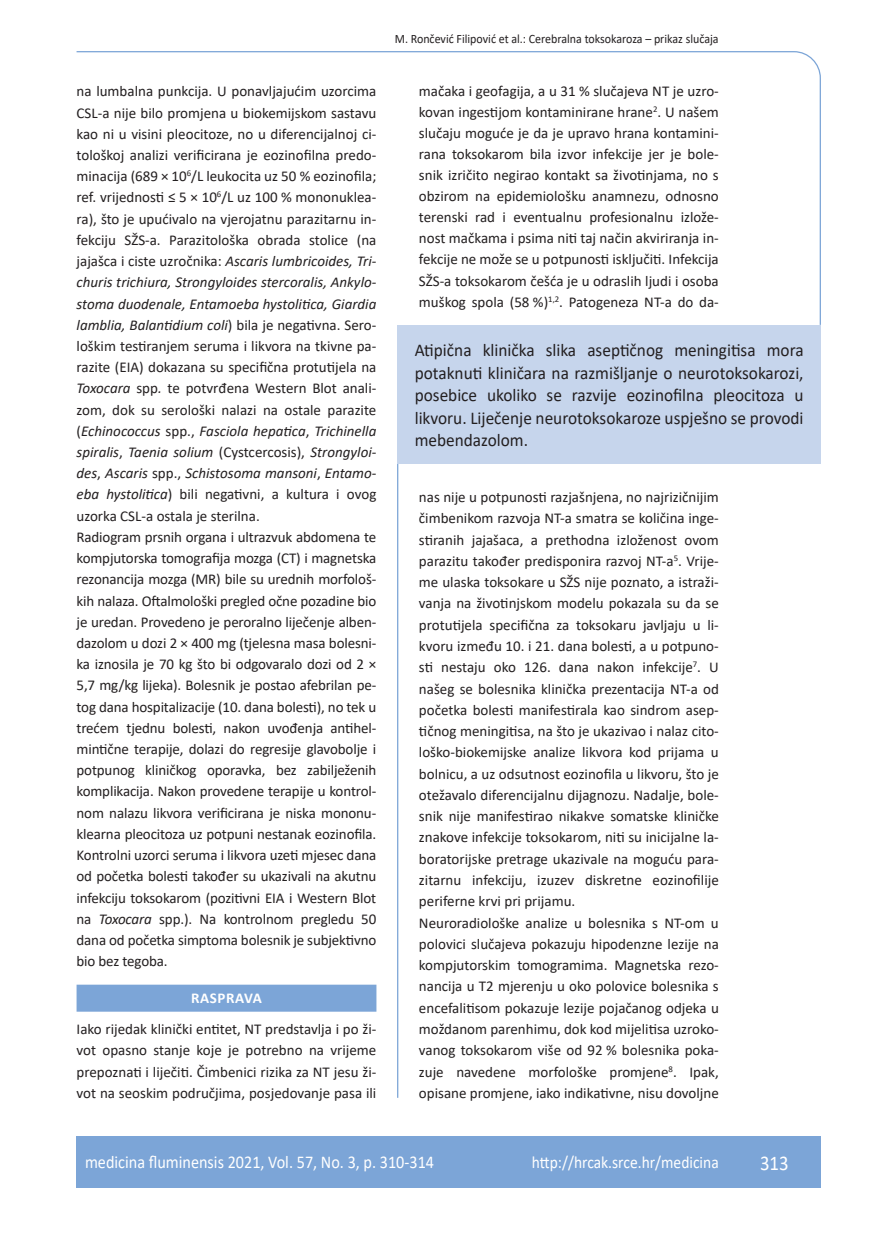
<style>
.page{position:relative;width:872px;height:1234px;background:#fff}
.page>*{position:absolute;margin:0;border:0;box-sizing:border-box;transform-origin:0 0}
.t1{font:21px "Calibri";color:#fff;scale:.9 1}
.anterfile{font:18px/22.5px "Calibri";color:#231f20;text-align:justify;scale:.96 1}
.t2{font:18px "Calibri";color:#fff;scale:.9 1}
.t3{font:17.25px "Calibri";color:#fff;scale:.9 1}
.osnovni_tekst{font:15px/21.1px "Calibri";color:#231f20;text-align:justify}
.naslov_ruler{font:700 15px "Calibri";letter-spacing:.04em;color:#fff}
.glava{font:12.75px "Calibri";color:#231f20;scale:.94 1}
.s1{font-style:italic}
</style>
<div class="page">
<svg style="left:76px;top:51px;width:745px;height:275px"></svg>
<hr style="left:397px;top:463px;width:1px;height:634px;background:#7ca5d7">
<div style="left:77px;top:1135px;width:744px;height:51px;background:#7ca5d7"></div>
<div style="left:77px;top:984px;width:299px;height:27px;background:#7ca5d7"></div>
<div style="left:398px;top:325px;width:422px;height:138px;background:#c6d5ec"></div>
<p class="osnovni_tekst" style="left:77px;top:80px;width:301px">na lumbalna punkcija. U ponavljajućim uzorcima CSL-a nije bilo promjena u biokemijskom sastavu kao ni u visini pleocitoze, no u diferencijalnoj ci&shy;tološkoj analizi verificirana je eozinofilna predo&shy;minacija (689 × 10<sup>6</sup>/L leukocita uz 50 % eozinofila; ref. vrijednosti ≤ 5 × 10<sup>6</sup>/L uz 100 % mononuklea&shy;ra), što je upućivalo na vjerojatnu parazitarnu in&shy;fekciju SŽS-a. Parazitološka obrada stolice (na jajašca i ciste uzročnika: <span class="s1">Ascaris lumbricoides, Tri&shy;churis trichiura, Strongyloides stercoralis, Ankylo&shy;stoma duodenale, Entamoeba hystolitica, Giardia lamblia, Balantidium coli</span>) bila je negativna. Sero&shy;loškim testiranjem seruma i likvora na tkivne pa&shy;razite (EIA) dokazana su specifična protutijela na <span class="s1">Toxocara</span> spp<span class="s1">.</span> te potvrđena Western Blot anali&shy;zom, dok su serološki nalazi na ostale parazite (<span class="s1">Echinococcus</span> spp., <span class="s1">Fasciola hepatica</span>, <span class="s1">Trichinella spiralis</span>, <span class="s1">Taenia solium</span> (Cystcercosis), <span class="s1">Strongyloi&shy;des</span>, <span class="s1">Ascaris</span> spp., <span class="s1">Schistosoma mansoni</span>, <span class="s1">Entamo&shy;eba hystolitica</span>) bili negativni, a kultura i ovog uzorka CSL-a ostala je sterilna.</p>
<p class="osnovni_tekst" style="left:77px;top:526px;width:301px">Radiogram prsnih organa i ultrazvuk abdomena te kompjutorska tomografija mozga (CT) i magnetska rezonancija mozga (MR) bile su urednih morfološ&shy;kih nalaza. Oftalmološki pregled očne pozadine bio je uredan. Provedeno je peroralno liječenje alben&shy;dazolom u dozi 2 × 400 mg (tjelesna masa bolesni&shy;ka iznosila je 70 kg što bi odgovaralo dozi od 2 × 5,7 mg/kg lijeka). Bolesnik je postao afebrilan pe&shy;tog dana hospitalizacije (10. dana bolesti), no tek u trećem tjednu bolesti, nakon uvođenja antihel&shy;mintične terapije, dolazi do regresije glavobolje i potpunog kliničkog oporavka, bez zabilježenih komplikacija. Nakon provedene terapije u kontrol&shy;nom nalazu likvora verificirana je niska mononu&shy;klearna pleocitoza uz potpuni nestanak eozinofila.<br>Kontrolni uzorci seruma i likvora uzeti mjesec dana od početka bolesti također su ukazivali na akutnu infekciju toksokarom (pozitivni EIA i Western Blot na <span class="s1">Toxocara</span> spp.). Na kontrolnom pregledu 50 dana od početka simptoma bolesnik je subjektivno bio bez tegoba.</p>
<p class="naslov_ruler" style="left:191px;top:987px;width:72px">RASPRAVA</p>
<p class="osnovni_tekst" style="left:77px;top:1017px;width:301px">Iako rijedak klinički entitet, NT predstavlja i po ži&shy;vot opasno stanje koje je potrebno na vrijeme prepoznati i liječiti. Čimbenici rizika za NT jesu ži&shy;vot na seoskim područjima, posjedovanje pasa ili</p>
<p class="glava" style="left:395px;top:29px;width:346px">M. Rončević Filipović et al.: Cerebralna toksokaroza – prikaz slučaja</p>
<p class="osnovni_tekst" style="left:419px;top:80px;width:301px">mačaka i geofagija, a u 31 % slučajeva NT je uzro&shy;kovan ingestijom kontaminirane hrane<sup>2</sup>. U našem slučaju moguće je da je upravo hrana kontamini&shy;rana toksokarom bila izvor infekcije jer je bole&shy;snik izričito negirao kontakt sa životinjama, no s obzirom na epidemiološku anamnezu, odnosno terenski rad i eventualnu profesionalnu izlože&shy;nost mačkama i psima niti taj način akviriranja in&shy;fekcije ne može se u potpunosti isključiti. Infekcija SŽS-a toksokarom češća je u odraslih ljudi i osoba muškog spola (58 %)<sup>1,2</sup>. Patogeneza NT-a do da-</p>
<p class="anterfile" style="left:415px;top:338px;width:406px">Atipična klinička slika aseptičnog meningitisa mora potaknuti kliničara na razmišljanje o neurotoksokarozi, posebice ukoliko se razvije eozinofilna pleocitoza u likvoru. Liječenje neurotoksokaroze uspješno se provodi mebendazolom.</p>
<p class="osnovni_tekst" style="left:419px;top:486px;width:301px">nas nije u potpunosti razjašnjena, no najrizičnijim čimbenikom razvoja NT-a smatra se količina inge&shy;stiranih jajašaca, a prethodna izloženost ovom parazitu također predisponira razvoj NT-a<sup>5</sup>. Vrije&shy;me ulaska toksokare u SŽS nije poznato, a istraži&shy;vanja na životinjskom modelu pokazala su da se protutijela specifična za toksokaru javljaju u li&shy;kvoru između 10. i 21. dana bolesti, a u potpuno&shy;sti nestaju oko 126. dana nakon infekcije<sup>7</sup>. U našeg se bolesnika klinička prezentacija NT-a od početka bolesti manifestirala kao sindrom asep&shy;tičnog meningitisa, na što je ukazivao i nalaz cito&shy;loško-biokemijske analize likvora kod prijama u bolnicu, a uz odsutnost eozinofila u likvoru, što je otežavalo diferencijalnu dijagnozu. Nadalje, bole&shy;snik nije manifestirao nikakve somatske kliničke znakove infekcije toksokarom, niti su inicijalne la&shy;boratorijske pretrage ukazivale na moguću para&shy;zitarnu infekciju, izuzev diskretne eozinofilije periferne krvi pri prijamu.</p>
<p class="osnovni_tekst" style="left:419px;top:911px;width:301px">Neuroradiološke analize u bolesnika s NT-om u polovici slučajeva pokazuju hipodenzne lezije na kompjutorskim tomogramima. Magnetska rezo&shy;nancija u T2 mjerenju u oko polovice bolesnika s encefalitisom pokazuje lezije pojačanog odjeka u moždanom parenhimu, dok kod mijelitisa uzroko&shy;vanog toksokarom više od 92 % bolesnika poka&shy;zuje navedene morfološke promjene<sup>8</sup>. Ipak, opisane promjene, iako indikativne, nisu dovoljne</p>
<p class="t2" style="left:85px;top:1149px;width:389px">medicina fluminensis 2021, Vol. 57, No. 3, p. 310-314</p>
<p class="t3" style="left:532px;top:1150px;width:209px">http://hrcak.srce.hr/medicina</p>
<p class="t1" style="left:760px;top:1147px;width:33px">313</p>
</div>
